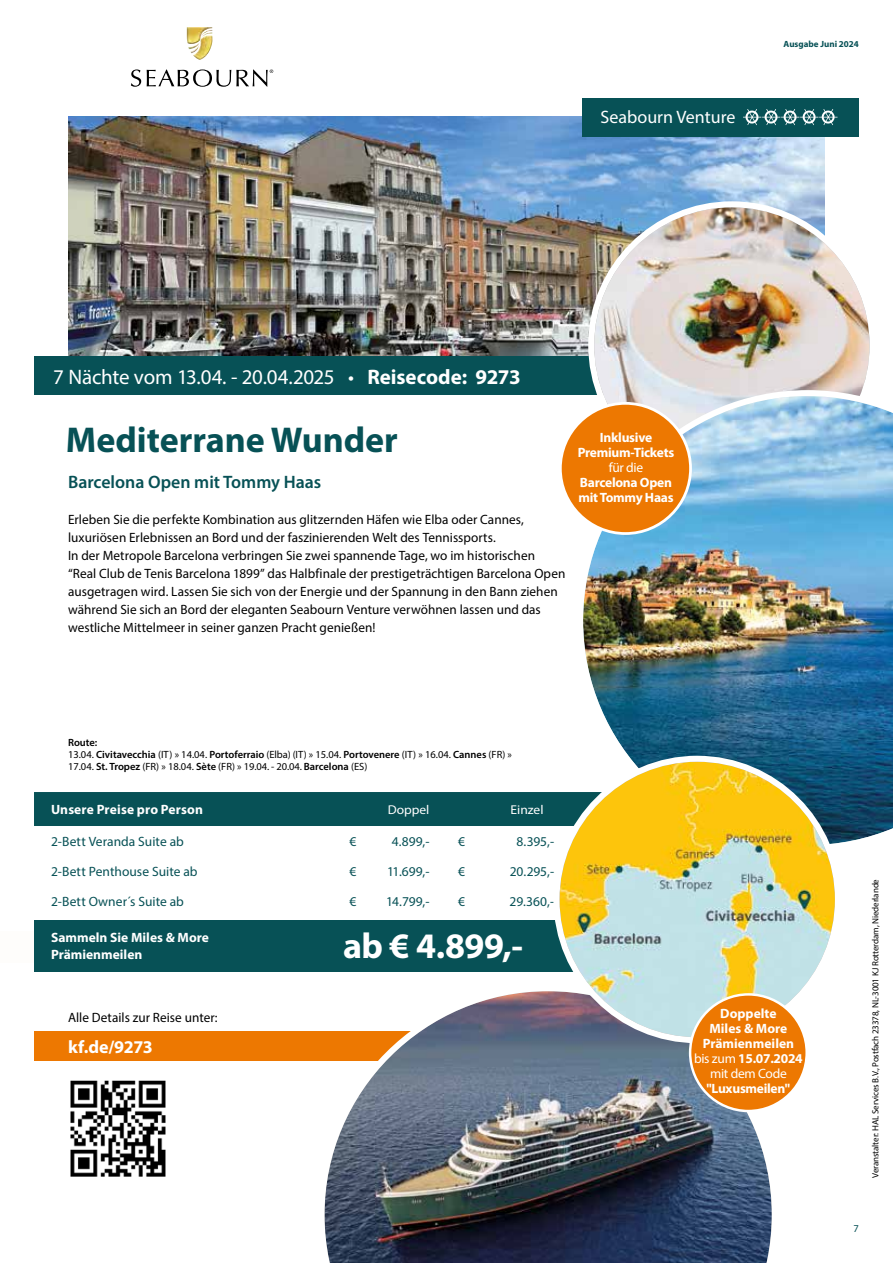
<style>
.page{position:relative;width:893px;height:1263px;background:#fff}
.page>*{position:absolute;margin:0;border:0;box-sizing:border-box;transform-origin:0 0}
.t1{font:700 36px "Myriad Pro";color:#075156}
.t2{font:700 36px "Myriad Pro";color:#fff}
.t3{font:21px "Myriad Pro";letter-spacing:-.015em;color:#fff}
.t4{font:600 18px "Myriad Pro";color:#075156}
.t5{font:18px "Myriad Pro";color:#fff}
.t6{font:700 18px "Myriad Pro";letter-spacing:-.02em;color:#fff}
.t7{font:13.5px/18px "Myriad Pro";letter-spacing:.005em;color:#000}
.t8{font:700 13.5px/15px "Myriad Pro";letter-spacing:-.005em;color:#fff}
.t9{font:13.5px "Myriad Pro";color:#075156}
.t10{font:13.5px "Myriad Pro";letter-spacing:-.02em;color:#fff}
.t11{font:12.9px "Myriad Pro";color:#fff;scale:1.05 1}
.t12{font:10.5px/12px "Myriad Pro";color:#000}
.t13{font:10.5px "Myriad Pro";color:#075156}
.t14{font:9px "Myriad Pro";letter-spacing:-.015em;color:#000}
.t15{font:700 9px "Myriad Pro";color:#075156}
.s1{font-weight:700}
.s2{font-weight:600}
.s3{font-weight:400}
</style>
<div class="page">
<img style="left:68px;top:116px;width:757px;height:240px">
<div style="left:34px;top:1031px;width:451px;height:30px;background:#ed7801"></div>
<div style="left:34px;top:356px;width:597px;height:38px;background:#075156"></div>
<img style="left:594px;top:207px;width:275px;height:183px">
<img style="left:577px;top:390px;width:316px;height:454px">
<img style="left:324px;top:991px;width:448px;height:272px">
<img style="left:187px;top:27px;width:26px;height:33px">
<svg style="left:131px;top:69px;width:10px;height:18px"></svg>
<svg style="left:147px;top:69px;width:126px;height:18px"></svg>
<img style="left:70px;top:1080px;width:96px;height:97px">
<div style="left:34px;top:792px;width:572px;height:34px;background:#075156"></div>
<div style="left:34px;top:920px;width:662px;height:51px;background:#075156"></div>
<svg style="left:556px;top:759px;width:282px;height:281px"></svg>
<img style="left:559px;top:762px;width:276px;height:275px;border-radius:138px">
<div style="left:560px;top:403px;width:130px;height:130px;background:#ed7801;border-radius:50%"></div>
<div style="left:559px;top:402px;width:133px;height:133px;border:3px solid #fff;border-radius:50%"></div>
<div style="left:583px;top:98px;width:276px;height:38px;background:#075156"></div>
<svg style="left:743px;top:109px;width:95px;height:16px"></svg>
<div style="left:690px;top:994px;width:117px;height:117px;background:#ed7801;border-radius:50%"></div>
<div style="left:689px;top:993px;width:119px;height:119px;border:2px solid #fff;border-radius:50%"></div>
<h3 class="t5" style="left:601px;top:106px;width:136px">Seabourn Venture</h3>
<p class="t15" style="left:783px;top:38px;width:77px">Ausgabe Juni 2024</p>
<h2 class="t3" style="left:53px;top:364px;width:469px">7 Nächte vom 13.04. - 20.04.2025 • <span class="s1">Reisecode: 9273</span></h2>
<h1 class="t1" style="left:66px;top:416px;width:334px">Mediterrane Wunder</h1>
<h3 class="t4" style="left:68px;top:471px;width:255px">Barcelona Open mit Tommy Haas</h3>
<p class="t7" style="left:68px;top:510px;width:499px">Erleben Sie die perfekte Kombination aus glitzernden Häfen wie Elba oder Cannes, luxuriösen Erlebnissen an Bord und der faszinierenden Welt des Tennissports.<br>In der Metropole Barcelona verbringen Sie zwei spannende Tage, wo im historischen “Real Club de Tenis Barcelona 1899” das Halbfinale der prestigeträchtigen Barcelona Open ausgetragen wird. Lassen Sie sich von der Energie und der Spannung in den Bann ziehen während Sie sich an Bord der eleganten Seabourn Venture verwöhnen lassen und das westliche Mittelmeer in seiner ganzen Pracht genießen!</p>
<p class="t8" style="left:578px;top:430px;width:98px;text-align:center">Inklusive<br>Premium-Tickets</p>
<p class="t10" style="left:609px;top:459px;width:36px">für die</p>
<p class="t8" style="left:578px;top:475px;width:97px">Barcelona Open mit Tommy Haas</p>
<p class="t12" style="left:68px;top:736px;width:445px"><span class="s2">Route:<br></span>13.04. <span class="s2">Civitavecchia</span> (IT) » 14.04. <span class="s2">Portoferraio</span> (Elba) (IT) » 15.04. <span class="s2">Portovenere</span> (IT) » 16.04. <span class="s2">Cannes</span> (FR) »<br>17.04. <span class="s2">St. Tropez</span> (FR) » 18.04. <span class="s2">Sète</span> (FR) » 19.04. - 20.04. <span class="s2">Barcelona</span> (ES)</p>
<p class="t8" style="left:51px;top:802px;width:154px">Unsere Preise pro Person</p>
<p class="t11" style="left:388px;top:802px;width:41px">Doppel</p>
<p class="t11" style="left:511px;top:802px;width:33px">Einzel</p>
<p class="t9" style="left:51px;top:833px;width:134px">2-Bett Veranda Suite ab</p>
<p class="t9" style="left:349px;top:833px;width:8px">€</p>
<p class="t9" style="left:392px;top:833px;width:39px">4.899,-</p>
<p class="t9" style="left:458px;top:833px;width:8px">€</p>
<p class="t9" style="left:517px;top:833px;width:39px">8.395,-</p>
<p class="t9" style="left:51px;top:863px;width:148px">2-Bett Penthouse Suite ab</p>
<p class="t9" style="left:349px;top:863px;width:8px">€</p>
<p class="t9" style="left:387px;top:863px;width:44px">11.699,-</p>
<p class="t9" style="left:458px;top:863px;width:8px">€</p>
<p class="t9" style="left:510px;top:863px;width:46px">20.295,-</p>
<p class="t9" style="left:51px;top:893px;width:134px">2-Bett Owner´s Suite ab</p>
<p class="t9" style="left:349px;top:893px;width:8px">€</p>
<p class="t9" style="left:386px;top:893px;width:45px">14.799,-</p>
<p class="t9" style="left:458px;top:893px;width:8px">€</p>
<p class="t9" style="left:510px;top:893px;width:46px">29.360,-</p>
<p class="t8" style="left:51px;top:929px;width:159px;line-height:16.5px">Sammeln Sie Miles &amp; More<br>Prämienmeilen</p>
<h1 class="t2" style="left:343px;top:922px;width:182px">ab € 4.899,-</h1>
<p class="t7" style="left:68px;top:1008px;width:151px">Alle Details zur Reise unter:</p>
<h3 class="t6" style="left:68px;top:1035px;width:86px">kf.de/9273</h3>
<p class="t8" style="left:694px;top:1005px;width:110px;text-align:center">Doppelte<br>Miles &amp; More<br>Prämienmeilen <span class="s3">bis zum</span> 15.07.2024 <span class="s3">mit dem Code</span></p>
<p class="t8" style="left:706px;top:1080px;width:85px">"Luxusmeilen"</p>
<p class="t14" style="left:870px;top:1178px;width:300px;rotate:-90deg">Veranstalter: HAL Services B.V., Postfach 23378, NL-3001 KJ Rotterdam, Niederlande</p>
<p class="t13" style="left:854px;top:1222px;width:7px">7</p>
</div>
